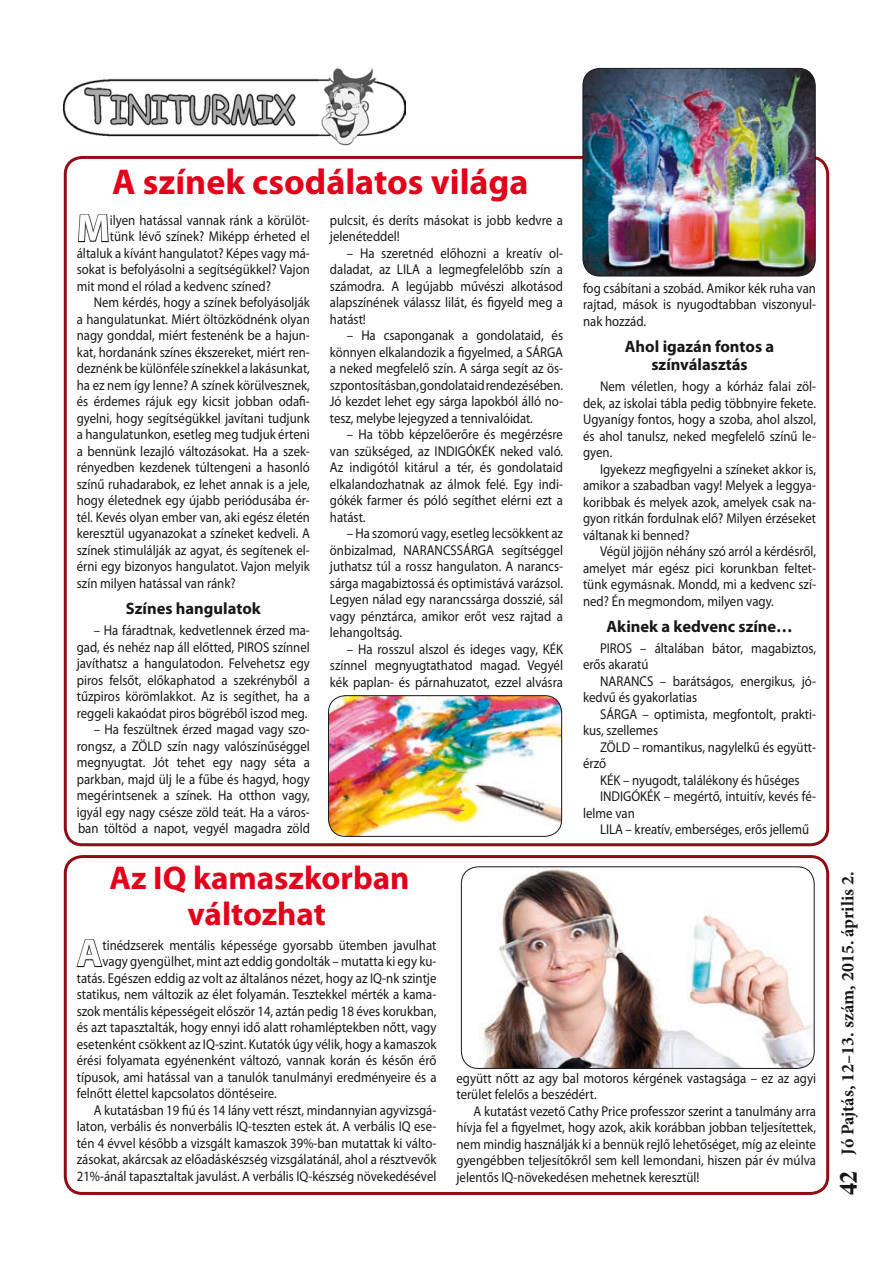
<style>
.page{position:relative;width:893px;height:1263px;background:#fff}
.page>*{position:absolute;margin:0;border:0;box-sizing:border-box;transform-origin:0 0}
.t1{font:700 39.15px "Myriad Pro";color:#fff}
.t2{font:700 36px "Myriad Pro";color:#e2001a}
.t3{font:700 33px/36px "Myriad Pro";color:#e2001a;text-align:center}
.t4{font:700 24px "CG Times";color:#1a171c}
.t5{font:700 18px "Minion Pro";color:#1a171c}
.t6{font:700 16.5px/18px "Myriad Pro";color:#1a171c;text-align:center}
.t7{font:14.25px/16.5px "Myriad Pro";color:#1a171c;text-align:justify;scale:.9 1}
</style>
<div class="page">
<img style="left:64px;top:68px;width:341px;height:62px">
<svg style="left:104px;top:843px;width:46px;height:4px"></svg>
<svg style="left:159px;top:824px;width:253px;height:23px"></svg>
<svg style="left:76px;top:939px;width:27px;height:29px"></svg>
<div style="left:64px;top:855px;width:765px;height:340px;border:3px solid #8e0e14;border-radius:17px"></div>
<img style="left:461px;top:867px;width:353px;height:201px;border-radius:17px">
<div style="left:461px;top:866px;width:354px;height:203px;border:1px solid #1a171c;border-radius:17px"></div>
<svg style="left:77px;top:98px;width:455px;height:145px"></svg>
<img style="left:583px;top:68px;width:232px;height:208px;border-radius:17px">
<div style="left:583px;top:68px;width:233px;height:208px;border:1px solid #1a171c;border-radius:17px"></div>
<img style="left:328px;top:696px;width:234px;height:140px;border-radius:17px">
<div style="left:328px;top:695px;width:234px;height:142px;border:1px solid #1a171c;border-radius:17px"></div>
<h2 class="t2" style="left:112px;top:159px;width:418px">A színek csodálatos világa</h2>
<h1 class="t1" style="left:77px;top:203px;width:35px">M</h1>
<p class="t7" style="left:110px;top:212px;width:224px">ilyen hatással vannak ránk a körülöt-</p>
<p class="t7" style="left:110px;top:228px;width:224px">tünk lévő színek? Miképp érheted el</p>
<p class="t7" style="left:77px;top:245px;width:261px">általuk a kívánt hangulatot? Képes vagy má-</p>
<p class="t7" style="left:77px;top:261px;width:260px">sokat is befolyásolni a segítségükkel? Vajon</p>
<p class="t7" style="left:77px;top:278px;width:217px">mit mond el rólad a kedvenc színed?</p>
<p class="t7" style="left:94px;top:294px;width:242px">Nem kérdés, hogy a színek befolyásolják</p>
<p class="t7" style="left:77px;top:311px;width:260px">a hangulatunkat. Miért öltözködnénk olyan</p>
<p class="t7" style="left:77px;top:327px;width:261px">nagy gonddal, miért festenénk be a hajun-</p>
<p class="t7" style="left:77px;top:344px;width:261px">kat, hordanánk színes ékszereket, miért ren-</p>
<p class="t7" style="left:77px;top:360px;width:261px">deznénk be különféle színekkel a lakásunkat,</p>
<p class="t7" style="left:77px;top:377px;width:261px">ha ez nem így lenne? A színek körülvesznek,</p>
<p class="t7" style="left:77px;top:393px;width:261px">és érdemes rájuk egy kicsit jobban odafi-</p>
<p class="t7" style="left:77px;top:410px;width:260px">gyelni, hogy segítségükkel javítani tudjunk</p>
<p class="t7" style="left:77px;top:426px;width:260px">a hangulatunkon, esetleg meg tudjuk érteni</p>
<p class="t7" style="left:77px;top:443px;width:261px">a bennünk lezajló változásokat. Ha a szek-</p>
<p class="t7" style="left:77px;top:459px;width:261px">rényedben kezdenek túltengeni a hasonló</p>
<p class="t7" style="left:77px;top:476px;width:261px">színű ruhadarabok, ez lehet annak is a jele,</p>
<p class="t7" style="left:77px;top:492px;width:261px">hogy életednek egy újabb periódusába ér-</p>
<p class="t7" style="left:77px;top:509px;width:261px">tél. Kevés olyan ember van, aki egész életén</p>
<p class="t7" style="left:77px;top:525px;width:260px">keresztül ugyanazokat a színeket kedveli. A</p>
<p class="t7" style="left:77px;top:542px;width:261px">színek stimulálják az agyat, és segítenek el-</p>
<p class="t7" style="left:77px;top:558px;width:261px">érni egy bizonyos hangulatot. Vajon melyik</p>
<p class="t7" style="left:77px;top:575px;width:178px">szín milyen hatással van ránk?</p>
<p class="t6" style="left:126px;top:599px;width:136px">Színes hangulatok</p>
<p class="t7" style="left:77px;top:622px;width:261px;text-indent:17px">– Ha fáradtnak, kedvetlennek érzed ma&shy;gad, és nehéz nap áll előtted, PIROS színnel javíthatsz a hangulatodon. Felvehetsz egy piros felsőt, előkaphatod a szekrényből a tűzpiros körömlakkot. Az is segíthet, ha a reggeli kakaódat piros bögréből iszod meg.</p>
<p class="t7" style="left:77px;top:721px;width:261px;text-indent:17px">– Ha feszültnek érzed magad vagy szo&shy;rongsz, a ZÖLD szín nagy valószínűséggel megnyugtat. Jót tehet egy nagy séta a parkban, majd ülj le a fűbe és hagyd, hogy megérintsenek a színek. Ha otthon vagy, igyál egy nagy csésze zöld teát. Ha a város&shy;ban töltöd a napot, vegyél magadra zöld</p>
<p class="t7" style="left:330px;top:212px;width:260px">pulcsit, és deríts másokat is jobb kedvre a jelenéteddel!</p>
<p class="t7" style="left:330px;top:245px;width:261px;text-indent:17px">– Ha szeretnéd előhozni a kreatív ol&shy;daladat, az LILA a legmegfelelőbb szín a számodra. A legújabb művészi alkotásod alapszínének válassz lilát, és figyeld meg a hatást!</p>
<p class="t7" style="left:330px;top:327px;width:261px;text-indent:17px">– Ha csaponganak a gondolataid, és könnyen elkalandozik a figyelmed, a SÁRGA a neked megfelelő szín. A sárga segít az ös&shy;szpontosításban, gondolataid rendezésében.<br>Jó kezdet lehet egy sárga lapokból álló no&shy;tesz, melybe lejegyzed a tennivalóidat.</p>
<p class="t7" style="left:330px;top:426px;width:261px;text-indent:17px">– Ha több képzelőerőre és megérzésre van szükséged, az INDIGÓKÉK neked való.<br>Az indigótól kitárul a tér, és gondolataid elkalandozhatnak az álmok felé. Egy indi&shy;gókék farmer és póló segíthet elérni ezt a hatást.</p>
<p class="t7" style="left:330px;top:525px;width:261px;text-indent:17px">– Ha szomorú vagy, esetleg lecsökkent az önbizalmad, NARANCSSÁRGA segítséggel juthatsz túl a rossz hangulaton. A narancs&shy;sárga magabiztossá és optimistává varázsol.<br>Legyen nálad egy narancssárga dosszié, sál vagy pénztárca, amikor erőt vesz rajtad a lehangoltság.</p>
<p class="t7" style="left:330px;top:641px;width:261px;text-indent:17px">– Ha rosszul alszol és ideges vagy, KÉK színnel megnyugtathatod magad. Vegyél kék paplan- és párnahuzatot, ezzel alvásra</p>
<h3 class="t3" style="left:109px;top:859px;width:302px">Az IQ kamaszkorban változhat</h3>
<p class="t7" style="left:583px;top:280px;width:260px">fog csábítani a szobád. Amikor kék ruha van rajtad, mások is nyugodtabban viszonyul&shy;nak hozzád.</p>
<p class="t6" style="left:625px;top:337px;width:151px">Ahol igazán fontos a színválasztás</p>
<p class="t7" style="left:583px;top:378px;width:260px;text-indent:17px">Nem véletlen, hogy a kórház falai zöl&shy;dek, az iskolai tábla pedig többnyire fekete.<br>Ugyanígy fontos, hogy a szoba, ahol alszol, és ahol tanulsz, neked megfelelő színű le&shy;gyen.</p>
<p class="t7" style="left:583px;top:460px;width:260px;text-indent:17px">Igyekezz megfigyelni a színeket akkor is, amikor a szabadban vagy! Melyek a leggya&shy;koribbak és melyek azok, amelyek csak na&shy;gyon ritkán fordulnak elő? Milyen érzéseket váltanak ki benned?</p>
<p class="t7" style="left:583px;top:543px;width:260px;text-indent:17px">Végül jöjjön néhány szó arról a kérdésről, amelyet már egész pici korunkban feltet&shy;tünk egymásnak. Mondd, mi a kedvenc szí&shy;ned? Én megmondom, milyen vagy.</p>
<p class="t6" style="left:607px;top:617px;width:188px">Akinek a kedvenc színe…</p>
<p class="t7" style="left:583px;top:640px;width:260px;text-indent:17px">PIROS – általában bátor, magabiztos, erős akaratú</p>
<p class="t7" style="left:583px;top:673px;width:260px;text-indent:17px">NARANCS – barátságos, energikus, jó&shy;kedvű és gyakorlatias</p>
<p class="t7" style="left:583px;top:706px;width:260px;text-indent:17px">SÁRGA – optimista, megfontolt, prakti&shy;kus, szellemes</p>
<p class="t7" style="left:583px;top:739px;width:260px;text-indent:17px">ZÖLD – romantikus, nagylelkű és együtt&shy;érző</p>
<p class="t7" style="left:600px;top:772px;width:223px">KÉK – nyugodt, találékony és hűséges</p>
<p class="t7" style="left:600px;top:788px;width:241px">INDIGÓKÉK – megértő, intuitív, kevés fé-</p>
<p class="t7" style="left:583px;top:805px;width:59px">lelme van</p>
<p class="t7" style="left:600px;top:821px;width:234px">LILA – kreatív, emberséges, erős jellemű</p>
<h1 class="t1" style="left:77px;top:927px;width:27px">A</h1>
<p class="t7" style="left:102px;top:936px;width:373px">tinédzserek mentális képessége gyorsabb ütemben javulhat</p>
<p class="t7" style="left:102px;top:953px;width:373px">vagy gyengülhet, mint azt eddig gondolták – mutatta ki egy ku-</p>
<p class="t7" style="left:77px;top:969px;width:401px">tatás. Egészen eddig az volt az általános nézet, hogy az IQ-nk szintje</p>
<p class="t7" style="left:77px;top:986px;width:401px">statikus, nem változik az élet folyamán. Tesztekkel mérték a kama-</p>
<p class="t7" style="left:77px;top:1002px;width:401px">szok mentális képességeit először 14, aztán pedig 18 éves korukban,</p>
<p class="t7" style="left:77px;top:1019px;width:401px">és azt tapasztalták, hogy ennyi idő alatt rohamléptekben nőtt, vagy</p>
<p class="t7" style="left:77px;top:1035px;width:401px">esetenként csökkent az IQ-szint. Kutatók úgy vélik, hogy a kamaszok</p>
<p class="t7" style="left:77px;top:1052px;width:401px">érési folyamata egyénenként változó, vannak korán és későn érő</p>
<p class="t7" style="left:77px;top:1068px;width:401px">típusok, ami hatással van a tanulók tanulmányi eredményeire és a</p>
<p class="t7" style="left:77px;top:1085px;width:224px">felnőtt élettel kapcsolatos döntéseire.</p>
<p class="t7" style="left:94px;top:1101px;width:382px">A kutatásban 19 fiú és 14 lány vett részt, mindannyian agyvizsgá-</p>
<p class="t7" style="left:77px;top:1118px;width:401px">laton, verbális és nonverbális IQ-teszten estek át. A verbális IQ ese-</p>
<p class="t7" style="left:77px;top:1134px;width:401px">tén 4 évvel később a vizsgált kamaszok 39%-ban mutattak ki válto-</p>
<p class="t7" style="left:77px;top:1151px;width:401px">zásokat, akárcsak az előadáskészség vizsgálatánál, ahol a résztvevők</p>
<p class="t7" style="left:77px;top:1167px;width:401px">21%-ánál tapasztaltak javulást. A verbális IQ-készség növekedésével</p>
<p class="t7" style="left:456px;top:1069px;width:401px">együtt nőtt az agy bal motoros kérgének vastagsága – ez az agyi terület felelős a beszédért.</p>
<p class="t7" style="left:456px;top:1102px;width:401px;text-indent:17px">A kutatást vezető Cathy Price professzor szerint a tanulmány arra hívja fel a figyelmet, hogy azok, akik korábban jobban teljesítettek, nem mindig használják ki a bennük rejlő lehetőséget, míg az eleinte gyengébben teljesítőkről sem kell lemondani, hiszen pár év múlva jelentős IQ-növekedésen mehetnek keresztül!</p>
<p class="t5" style="left:835px;top:1154px;width:285px;rotate:-90deg">Jó Pajtás, 12–13. szám, 2015. április 2.</p>
<h3 class="t4" style="left:834px;top:1195px;width:24px;rotate:-90deg">42</h3>
</div>
